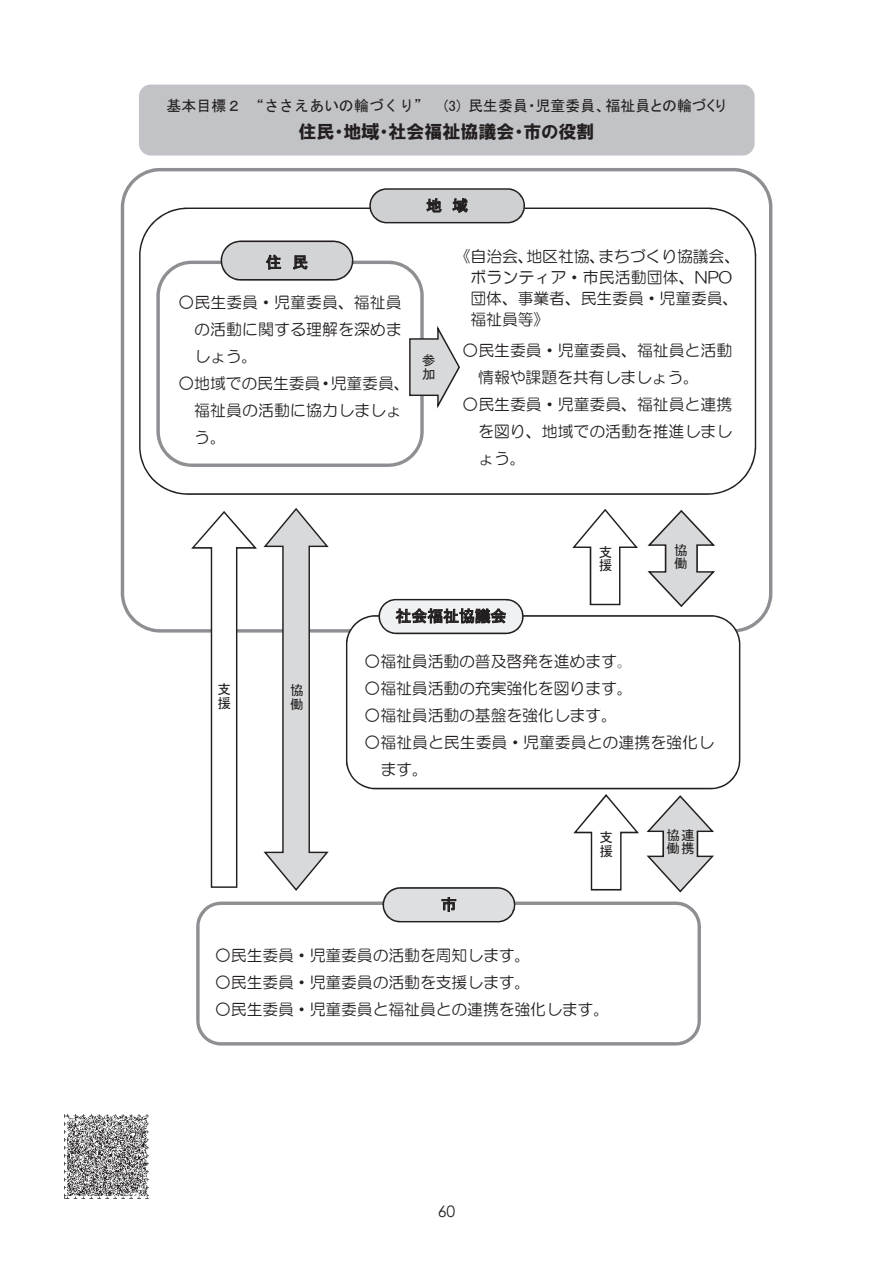
<style>
.page{position:relative;width:893px;height:1263px;background:#fff}
.page>*{position:absolute;margin:0;border:0;box-sizing:border-box;transform-origin:0 0}
.t1{font:18px "HGP Soei Kakugothic UB";color:#231f20}
.t2{font:15.9px/27px "HG Maru Gothic MPRO";color:#231f20}
.t3{font:15.9px "MS P Gothic";color:#231f20}
.t4{font:15.9px "Century Gothic";color:#231f20}
.t5{font:15px "MS P Gothic";color:#231f20}
.t6{font:13.5px/13.5px "MS P Gothic";color:#231f20}
.s1{font-family:"MS Gothic"}
.s2{color:#797b7e}
</style>
<div class="page">
<svg style="left:196px;top:901px;width:505px;height:144px"></svg>
<svg style="left:382px;top:887px;width:133px;height:35px;background:#cacbcd"></svg>
<svg style="left:121px;top:168px;width:651px;height:464px"></svg>
<svg style="left:647px;top:510px;width:68px;height:97px"></svg>
<svg style="left:572px;top:509px;width:66px;height:96px"></svg>
<svg style="left:647px;top:795px;width:67px;height:97px"></svg>
<svg style="left:573px;top:794px;width:66px;height:96px"></svg>
<svg style="left:346px;top:615px;width:394px;height:174px"></svg>
<svg style="left:379px;top:599px;width:145px;height:35px"></svg>
<svg style="left:191px;top:511px;width:66px;height:377px"></svg>
<svg style="left:263px;top:508px;width:66px;height:383px"></svg>
<svg style="left:156px;top:261px;width:268px;height:206px"></svg>
<svg style="left:409px;top:326px;width:51px;height:83px"></svg>
<div style="left:139px;top:85px;width:616px;height:70px;background:#c2c3c6;border-radius:12px"></div>
<svg style="left:221px;top:240px;width:132px;height:41px;background:#bebfc0"></svg>
<img style="left:64px;top:1114px;width:85px;height:85px">
<p class="t5" style="left:166px;top:99px;width:561px"><span class="s1">基本目標２ “ささえあいの輪づくり”</span> (3) 民生委員・児童委員、福祉員との輪づくり</p>
<p class="t1" style="left:299px;top:123px;width:297px">住民・地域・社会福祉協議会・市の役割</p>
<p class="t3" style="left:266px;top:254px;width:44px">住 民</p>
<p class="t2" style="left:194px;top:288px;width:209px;text-align:justify;text-indent:-16px">○民生委員・児童委員、福祉員の活動に関する理解を深めましょう。</p>
<p class="t2" style="left:194px;top:369px;width:217px;text-indent:-16px">○地域での民生委員・児童委員、福祉員の活動に協力しましょう。</p>
<p class="t3" style="left:426px;top:197px;width:44px">地 域</p>
<p class="t6" style="left:422px;top:354px;width:14px">参加</p>
<p class="t2" style="left:470px;top:245px;width:271px;line-height:21px;text-indent:-16px">《自治会、地区社協、まちづくり協議会、ボランティア・市民活動団体、NPO団体、事業者、民生委員・児童委員、福祉員等》</p>
<p class="t2" style="left:478px;top:337px;width:255px;text-indent:-16px">○民生委員・児童委員、福祉員と活動情報や課題を共有しましょう。</p>
<p class="t2" style="left:478px;top:391px;width:255px;text-align:justify;text-indent:-16px">○民生委員・児童委員、福祉員と連携を図り、地域での活動を推進しましょう。</p>
<p class="t6" style="left:599px;top:545px;width:14px">支援</p>
<p class="t6" style="left:674px;top:543px;width:14px">協働</p>
<p class="t6" style="left:218px;top:682px;width:14px">支援</p>
<p class="t6" style="left:290px;top:684px;width:14px">協働</p>
<p class="t3" style="left:396px;top:608px;width:112px">社会福祉協議会</p>
<p class="t2" style="left:364px;top:647px;width:270px">○福祉員活動の普及啓発を進めます<span class="s2">。</span></p>
<p class="t2" style="left:364px;top:674px;width:270px">○福祉員活動の充実強化を図ります。</p>
<p class="t2" style="left:364px;top:701px;width:254px">○福祉員活動の基盤を強化します。</p>
<p class="t2" style="left:380px;top:728px;width:335px;text-indent:-16px">○福祉員と民生委員・児童委員との連携を強化します。</p>
<p class="t3" style="left:441px;top:896px;width:17px">市</p>
<p class="t6" style="left:599px;top:831px;width:14px">支援</p>
<p class="t6" style="left:666px;top:828px;width:29px">協連働携</p>
<p class="t2" style="left:215px;top:942px;width:317px">○民生委員・児童委員の活動を周知します。</p>
<p class="t2" style="left:215px;top:969px;width:317px">○民生委員・児童委員の活動を支援します。</p>
<p class="t2" style="left:215px;top:996px;width:396px">○民生委員・児童委員と福祉員との連携を強化します。</p>
<p class="t4" style="left:438px;top:1200px;width:19px">60</p>
</div>
